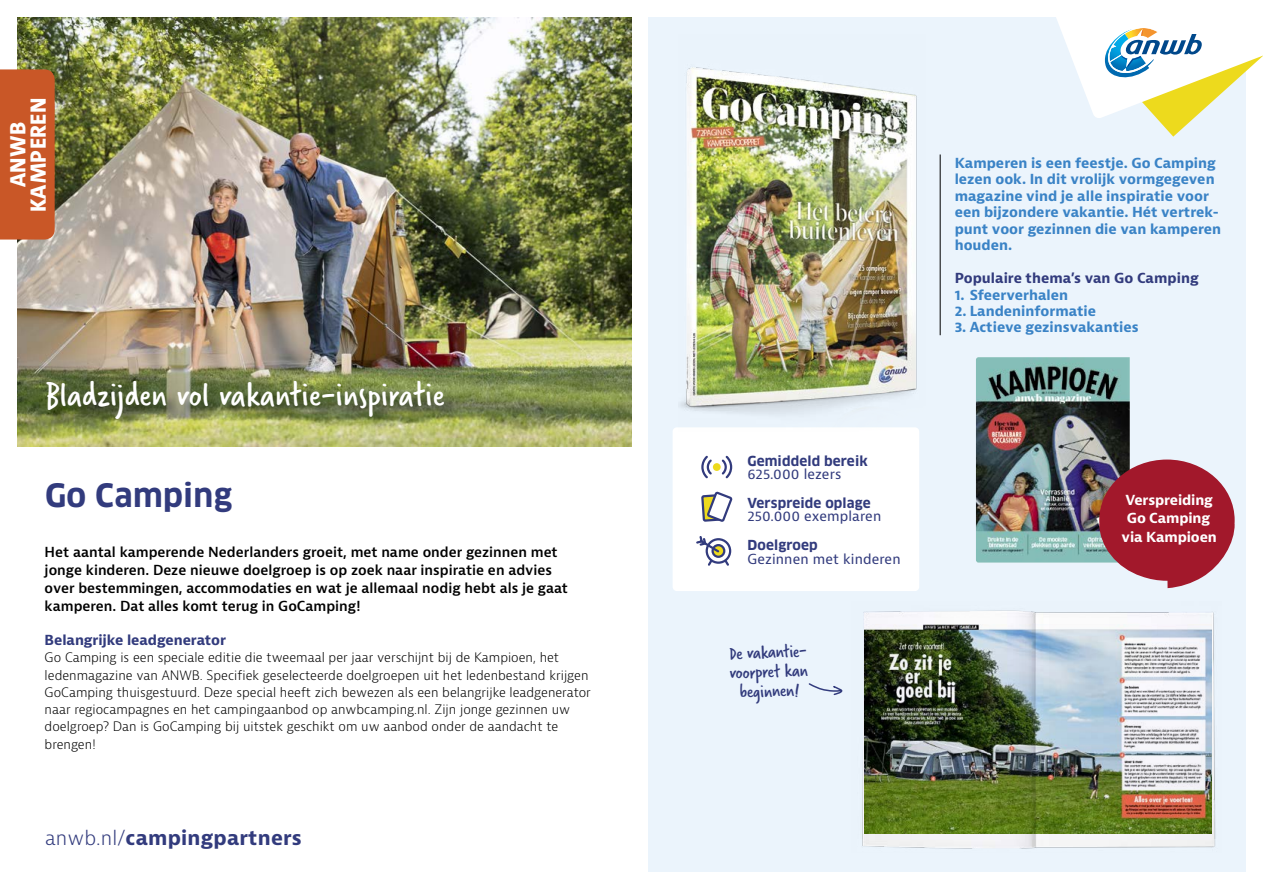
<style>
.page{position:relative;width:1263px;height:893px;background:#fff}
.page>*{position:absolute;margin:0;border:0;box-sizing:border-box;transform-origin:0 0}
.t1{font:36px "Verveine";letter-spacing:.01em;color:#fff}
.t2{font:700 31.5px "Clan Pro";letter-spacing:.01em;color:#323b7d}
.t3{font:800 22.35px/20.1px "The Sans C4 s";color:#fff;text-align:center}
.t4{font:19.5px/19.5px "Verveine";color:#323b7d;text-align:center}
.t5{font:700 19.5px "Bernina Sans";letter-spacing:.01em;color:#323b7d}
.t6{font:600 13.5px/18px "Bernina Sans";color:#000}
.t7{font:700 13.5px/16.5px "Bernina Sans";color:#3a83c6}
.t8{font:700 13.5px "Bernina Sans";letter-spacing:-.005em;color:#323b7d}
.t9{font:13.5px "Bernina Sans";letter-spacing:.01em;color:#323b7d}
.t10{font:700 13.5px "Clan Pro";letter-spacing:.01em;color:#323b7d}
.t11{font:700 13.5px/18.3px "Bernina Sans";letter-spacing:-.01em;color:#fff;text-align:center}
.t12{font:300 12.75px/17.2px "Bernina Sans";color:#000}
.s1{font-weight:300}
</style>
<div class="page">
<div style="left:648px;top:18px;width:598px;height:854px;background:#ebf4fc"></div>
<div style="left:673px;top:427px;width:246px;height:164px;background:#fff;border-radius:4px"></div>
<img style="left:17px;top:18px;width:614px;height:428px">
<div style="left:48px;top:382px;width:412px;height:52px;background:#000;opacity:.45"></div>
<div style="left:0;top:69px;width:55px;height:171px;background:#c95727"></div>
<img style="left:680px;top:67px;width:237px;height:361px">
<hr style="left:940px;top:154px;width:1px;height:181px;background:#000">
<img style="left:862px;top:610px;width:354px;height:239px">
<svg style="left:701px;top:455px;width:32px;height:67px"></svg>
<svg style="left:696px;top:536px;width:35px;height:30px"></svg>
<img style="left:864px;top:625px;width:348px;height:208px">
<svg style="left:808px;top:683px;width:35px;height:12px"></svg>
<img style="left:976px;top:357px;width:259px;height:231px">
<svg style="left:945px;top:17px;width:318px;height:120px"></svg>
<h3 class="t3" style="left:8px;top:212px;width:116px;rotate:-90deg">ANWB<br>KAMPEREN</h3>
<h1 class="t1" style="left:45px;top:370px;width:401px">Bladzijden vol vakantie-inspiratie</h1>
<h2 class="t2" style="left:45px;top:477px;width:189px">Go Camping</h2>
<p class="t6" style="left:45px;top:543px;width:525px">Het aantal kamperende Nederlanders groeit, met name onder gezinnen met jonge kinderen. Deze nieuwe doelgroep is op zoek naar inspiratie en advies over bestemmingen, accommodaties en wat je allemaal nodig hebt als je gaat kamperen. Dat alles komt terug in GoCamping!</p>
<p class="t8" style="left:45px;top:631px;width:183px">Belangrijke leadgenerator</p>
<p class="t12" style="left:45px;top:649px;width:548px">Go Camping is een speciale editie die tweemaal per jaar verschijnt bij de Kampioen, het ledenmagazine van ANWB. Specifiek geselecteerde doelgroepen uit het ledenbestand krijgen GoCamping thuisgestuurd. Deze special heeft zich bewezen als een belangrijke leadgenerator naar regiocampagnes en het campingaanbod op anwbcamping.nl. Zijn jonge gezinnen uw doelgroep? Dan is GoCamping bij uitstek geschikt om uw aanbod onder de aandacht te brengen!</p>
<h3 class="t5" style="left:45px;top:825px;width:258px"><span class="s1">anwb.nl/</span>campingpartners</h3>
<p class="t10" style="left:747px;top:453px;width:122px">Gemiddeld bereik</p>
<p class="t9" style="left:747px;top:465px;width:95px">625.000 lezers</p>
<p class="t10" style="left:747px;top:495px;width:125px">Verspreide oplage</p>
<p class="t9" style="left:747px;top:507px;width:135px">250.000 exemplaren</p>
<p class="t10" style="left:747px;top:537px;width:72px">Doelgroep</p>
<p class="t9" style="left:747px;top:550px;width:155px">Gezinnen met kinderen</p>
<h3 class="t4" style="left:728px;top:644px;width:81px;rotate:-2deg">De vakantie&shy;voorpret kan beginnen!</h3>
<p class="t7" style="left:955px;top:155px;width:268px">Kamperen is een feestje. Go Camping lezen ook. In dit vrolijk vormgegeven magazine vind je alle inspiratie voor een bijzondere vakantie. Hét vertrek&shy;punt voor gezinnen die van kamperen houden.</p>
<p class="t8" style="left:955px;top:269px;width:245px">Populaire thema’s van Go Camping</p>
<p class="t7" style="left:955px;top:287px;width:115px">1. Sfeerverhalen</p>
<p class="t7" style="left:955px;top:303px;width:143px">2. Landeninformatie</p>
<p class="t7" style="left:955px;top:320px;width:185px">3. Actieve gezinsvakanties</p>
<p class="t11" style="left:1121px;top:491px;width:97px">Verspreiding<br>Go Camping via Kampioen</p>
</div>
